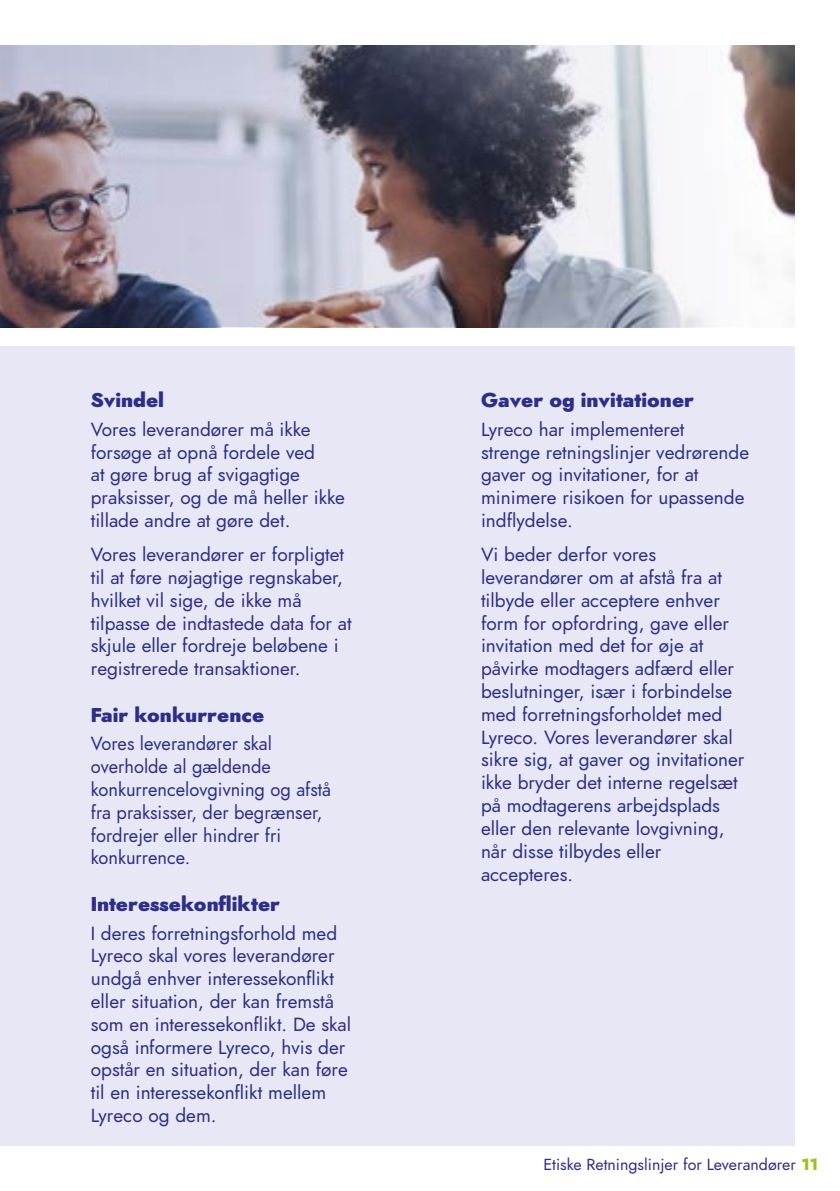
<style>
.page{position:relative;width:840px;height:1191px;background:#fff}
.page>*{position:absolute;margin:0;border:0;box-sizing:border-box;transform-origin:0 0}
.t1{font:900 20px "Lyreco Renner V2";color:#2d2e87}
.t2{font:19px/22.8px "Lyreco Renner V2";color:#2d2e87}
.t3{font:19px/22.8px "Lyreco Renner V2";color:#2d2e87;scale:.96 1}
.t4{font:16px "Lyreco Renner V2";color:#2d2e87}
.s1{font-weight:900;color:#9bc31c}
</style>
<div class="page">
<div style="left:0;top:346px;width:794px;height:799px;background:#e8e7f5"></div>
<img style="left:0;top:45px;width:794px;height:282px">
<p class="t1" style="left:91px;top:386px;width:75px">Svindel</p>
<p class="t2" style="left:91px;top:418px;width:255px">Vores leverandører må ikke forsøge at opnå fordele ved<br>at gøre brug af svigagtige praksisser, og de må heller ikke tillade andre at gøre det.</p>
<p class="t2" style="left:91px;top:543px;width:262px">Vores leverandører er forpligtet til at føre nøjagtige regnskaber, hvilket vil sige, de ikke må tilpasse de indtastede data for at skjule eller fordreje beløbene i registrerede transaktioner.</p>
<p class="t1" style="left:91px;top:700px;width:175px">Fair konkurrence</p>
<p class="t3" style="left:91px;top:732px;width:252px">Vores leverandører skal overholde al gældende konkurrencelovgivning og afstå fra praksisser, der begrænser, fordrejer eller hindrer fri konkurrence.</p>
<p class="t1" style="left:91px;top:890px;width:191px">Interessekonflikter</p>
<p class="t2" style="left:91px;top:921px;width:262px">I deres forretningsforhold med<br>Lyreco skal vores leverandører undgå enhver interessekonflikt eller situation, der kan fremstå som en interessekonflikt. De skal også informere Lyreco, hvis der opstår en situation, der kan føre til en interessekonflikt mellem<br>Lyreco og dem.</p>
<p class="t1" style="left:480px;top:386px;width:214px">Gaver og invitationer</p>
<p class="t2" style="left:480px;top:418px;width:269px">Lyreco har implementeret<br>strenge retningslinjer vedrørende gaver og invitationer, for at minimere risikoen for upassende indflydelse.</p>
<p class="t2" style="left:480px;top:543px;width:265px">Vi beder derfor vores leverandører om at afstå fra at tilbyde eller acceptere enhver form for opfordring, gave eller invitation med det for øje at påvirke modtagers adfærd eller beslutninger, især i forbindelse med forretningsforholdet med<br>Lyreco. Vores leverandører skal sikre sig, at gaver og invitationer ikke bryder det interne regelsæt på modtagerens arbejdsplads eller den relevante lovgivning, når disse tilbydes eller accepteres.</p>
<p class="t4" style="left:543px;top:1153px;width:276px">Etiske Retningslinjer for Leverandører <span class="s1">11</span></p>
</div>
